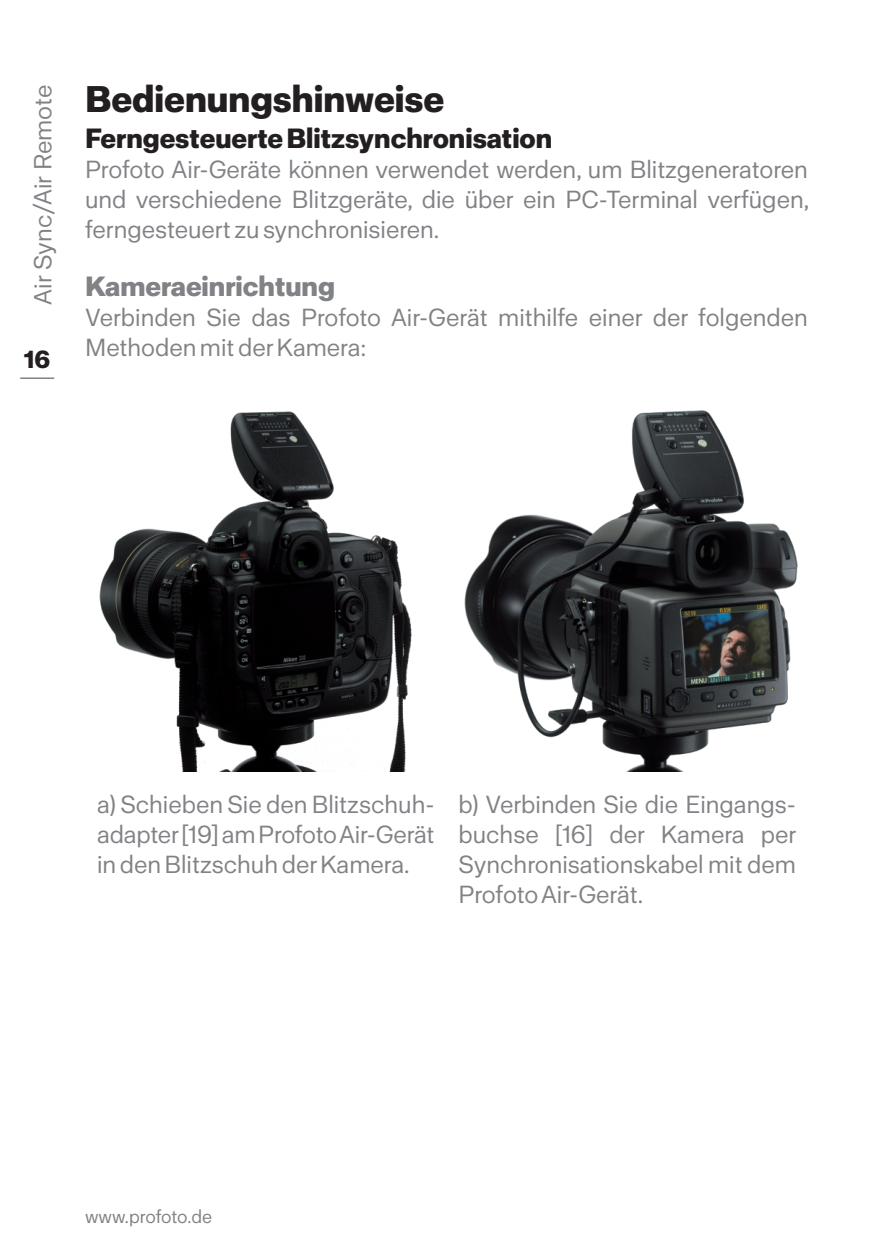
<style>
.page{position:relative;width:893px;height:1259px;background:#fff}
.page>*{position:absolute;margin:0;border:0;box-sizing:border-box;transform-origin:0 0}
.t1{font:700 36px "Profoto Sans";color:#231f20}
.t2{font:700 27px "Profoto Sans";color:#231f20}
.t3{font:700 27px "Profoto Sans";color:#808285}
.t4{font:24px/30px "Profoto Sans";color:#808285}
.t5{font:700 24px "Profoto Sans";color:#231f20}
.t6{font:18px "Profoto Sans";letter-spacing:-.01em;color:#808285}
</style>
<div class="page">
<hr style="left:20px;top:377px;width:34px;height:2px;background:#808285">
<img style="left:99px;top:411px;width:313px;height:360px">
<img style="left:464px;top:410px;width:334px;height:361px">
<p class="t4" style="left:28px;top:305px;width:221px;rotate:-90deg">Air Sync/Air Remote</p>
<p class="t5" style="left:24px;top:344px;width:28px">16</p>
<h1 class="t1" style="left:85px;top:78px;width:361px">Bedienungshinweise</h1>
<p class="t2" style="left:85px;top:122px;width:469px">Ferngesteuerte Blitzsynchronisation</p>
<p class="t4" style="left:85px;top:154px;width:726px;text-align:justify">Profoto Air-Geräte können verwendet werden, um Blitzgeneratoren und verschiedene Blitzgeräte, die über ein PC-Terminal verfügen, ferngesteuert zu synchronisieren.</p>
<p class="t3" style="left:85px;top:270px;width:251px">Kameraeinrichtung</p>
<p class="t4" style="left:85px;top:302px;width:724px">Verbinden Sie das Profoto Air-Gerät mithilfe einer der folgenden<br>Methoden mit der Kamera:</p>
<p class="t4" style="left:97px;top:789px;width:339px">a) Schieben Sie den Blitzschuh&shy;adapter [19] am Profoto Air-Gerät in den Blitzschuh der Kamera.</p>
<p class="t4" style="left:458px;top:789px;width:339px">b) Verbinden Sie die Eingangs&shy;buchse [16] der Kamera per<br>Synchronisationskabel mit dem<br>Profoto Air-Gerät.</p>
<p class="t6" style="left:85px;top:1206px;width:129px">www.profoto.de</p>
</div>
